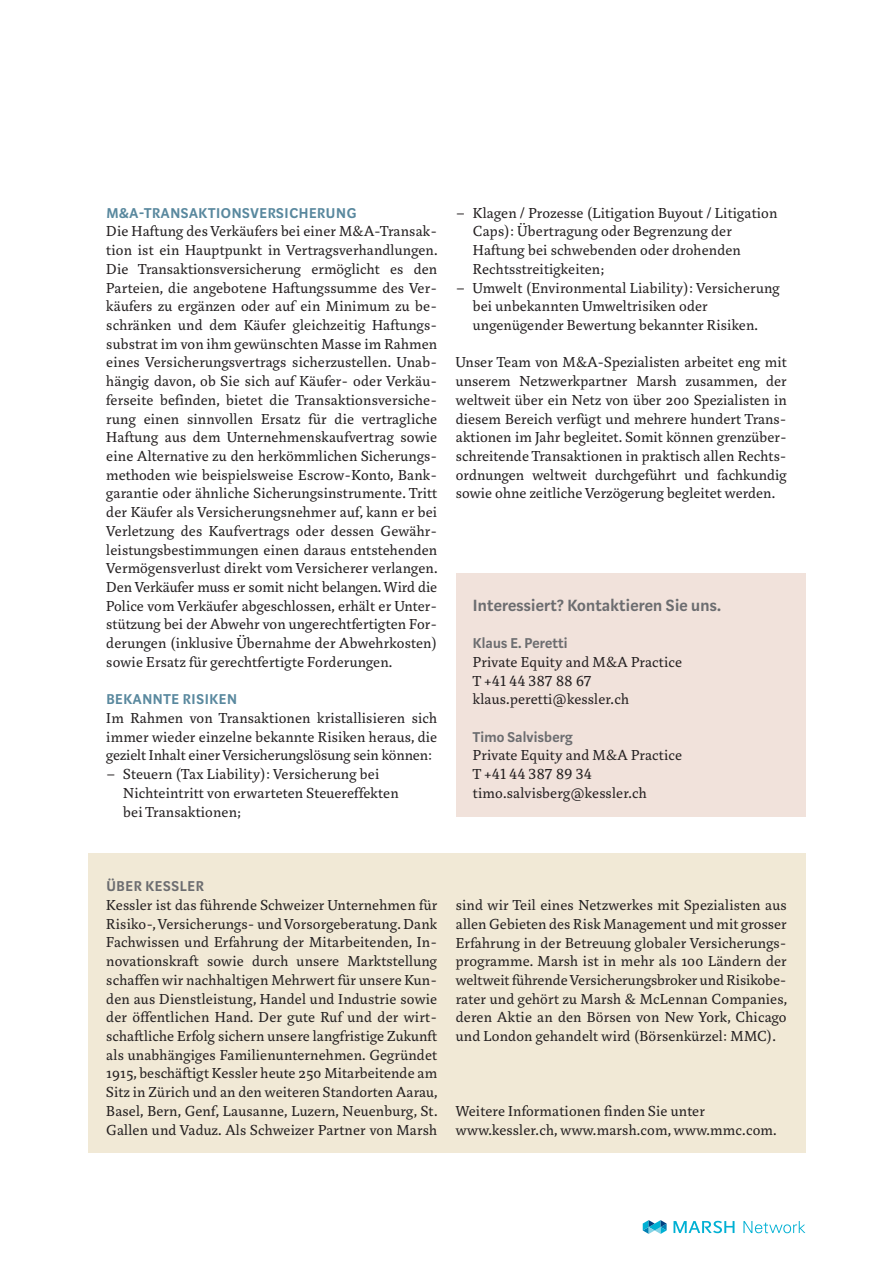
<style>
.page{position:relative;width:893px;height:1263px;background:#fff}
.page>*{position:absolute;margin:0;border:0;box-sizing:border-box;transform-origin:0 0}
.t1{font:600 18px "Marat Sans";letter-spacing:.015em;color:#6c6d70}
.t2{font:15.75px/18.8px "Marat";letter-spacing:.015em;color:#231f20}
.t3{font:600 15.75px "Marat Sans";letter-spacing:.04em;color:#59889e}
.t4{font:600 15.75px "Marat Sans";letter-spacing:.015em;color:#6c6d70}
.t5{font:600 15.75px "Marat Sans";letter-spacing:.04em;color:#6c6d70}
</style>
<div class="page">
<svg style="left:643px;top:1220px;width:24px;height:14px"></svg>
<svg style="left:673px;top:1221px;width:61px;height:12px"></svg>
<svg style="left:743px;top:1221px;width:62px;height:12px"></svg>
<div style="left:88px;top:854px;width:717px;height:299px;background:#f1e9d6"></div>
<div style="left:456px;top:573px;width:349px;height:243px;background:#f1e2db"></div>
<p class="t3" style="left:106px;top:205px;width:252px">M&amp;A-TRANSAKTIONSVERSICHERUNG</p>
<p class="t2" style="left:106px;top:222px;width:333px;text-align:justify">Die Haftung des Verkäufers bei einer M&amp;A-Transak&shy;tion ist ein Hauptpunkt in Vertragsverhandlungen.<br>Die Transaktionsversicherung ermöglicht es den Parteien, die angebotene Haftungssumme des Ver&shy;käufers zu ergänzen oder auf ein Minimum zu be&shy;schränken und dem Käufer gleichzeitig Haftungs&shy;substrat im von ihm gewünschten Masse im Rahmen eines Versicherungsvertrags sicherzustellen. Unab&shy;hängig davon, ob Sie sich auf Käufer- oder Verkäu&shy;ferseite befinden, bietet die Transaktionsversiche&shy;rung einen sinnvollen Ersatz für die vertragliche Haftung aus dem Unternehmenskaufvertrag sowie eine Alternative zu den herkömmlichen Sicherungs&shy;methoden wie beispielsweise Escrow-Konto, Bank&shy;garantie oder ähnliche Sicherungsinstrumente. Tritt der Käufer als Versicherungsnehmer auf, kann er bei Verletzung des Kaufvertrags oder dessen Gewähr&shy;leistungsbestimmungen einen daraus entstehenden Vermögensverlust direkt vom Versicherer verlangen.<br>Den Verkäufer muss er somit nicht belangen. Wird die Police vom Verkäufer abgeschlossen, erhält er Unter&shy;stützung bei der Abwehr von ungerechtfertigten For&shy;derungen (inklusive Übernahme der Abwehrkosten) sowie Ersatz für gerechtfertigte Forderungen.</p>
<p class="t3" style="left:106px;top:691px;width:132px">BEKANNTE RISIKEN</p>
<p class="t2" style="left:106px;top:709px;width:332px;text-align:justify">Im Rahmen von Transaktionen kristallisieren sich immer wieder einzelne bekannte Risiken heraus, die gezielt Inhalt einer Versicherungslösung sein können:</p>
<p class="t2" style="left:123px;top:765px;width:277px;text-indent:-17px">– Steuern (Tax Liability): Versicherung bei<br>Nichteintritt von erwarteten Steuereffekten bei Transaktionen;</p>
<p class="t2" style="left:473px;top:204px;width:306px;text-indent:-17px">– Klagen / Prozesse (Litigation Buyout / Litigation Caps): Übertragung oder Begrenzung der Haftung bei schwebenden oder drohenden Rechtsstreitigkeiten;</p>
<p class="t2" style="left:473px;top:278px;width:308px;text-indent:-17px">– Umwelt (Environmental Liability): Versicherung bei unbekannten Umweltrisiken oder ungenügender Bewertung bekannter Risiken.</p>
<p class="t2" style="left:456px;top:353px;width:332px;text-align:justify">Unser Team von M&amp;A-Spezialisten arbeitet eng mit unserem Netzwerkpartner Marsh zusammen, der weltweit über ein Netz von über 200 Spezialisten in diesem Bereich verfügt und mehrere hundert Trans&shy;aktionen im Jahr begleitet. Somit können grenzüber&shy;schreitende Transaktionen in praktisch allen Rechts&shy;ordnungen weltweit durchgeführt und fachkundig sowie ohne zeitliche Verzögerung begleitet werden.</p>
<p class="t1" style="left:473px;top:595px;width:250px">Interessiert? Kontaktieren Sie uns.</p>
<p class="t4" style="left:473px;top:635px;width:96px">Klaus E. Peretti</p>
<p class="t2" style="left:473px;top:653px;width:211px">Private Equity and M&amp;A Practice<br>T +41 44 387 88 67 klaus.peretti@kessler.ch</p>
<p class="t4" style="left:473px;top:728px;width:101px">Timo Salvisberg</p>
<p class="t2" style="left:473px;top:746px;width:211px">Private Equity and M&amp;A Practice<br>T +41 44 387 89 34 timo.salvisberg@kessler.ch</p>
<p class="t5" style="left:106px;top:878px;width:99px">ÜBER KESSLER</p>
<p class="t2" style="left:106px;top:896px;width:333px;text-align:justify">Kessler ist das führende Schweizer Unternehmen für Risiko-, Versicherungs- und Vorsorgeberatung. Dank Fachwissen und Erfahrung der Mitarbeitenden, In&shy;novationskraft sowie durch unsere Marktstellung schaffen wir nachhaltigen Mehrwert für unsere Kun&shy;den aus Dienstleistung, Handel und Industrie sowie der öffentlichen Hand. Der gute Ruf und der wirt&shy;schaftliche Erfolg sichern unsere langfristige Zukunft als unabhängiges Familienunternehmen. Gegründet 1915, beschäftigt Kessler heute 250 Mitarbeitende am Sitz in Zürich und an den weiteren Standorten Aarau, Basel, Bern, Genf, Lausanne, Luzern, Neuenburg, St.<br>Gallen und Vaduz. Als Schweizer Partner von Marsh</p>
<p class="t2" style="left:456px;top:896px;width:333px;text-align:justify">sind wir Teil eines Netzwerkes mit Spezialisten aus allen Gebieten des Risk Management und mit grosser Erfahrung in der Betreuung globaler Versicherungs&shy;programme. Marsh ist in mehr als 100 Ländern der weltweit führende Versicherungsbroker und Risikobe&shy;rater und gehört zu Marsh &amp; McLennan Companies, deren Aktie an den Börsen von New York, Chicago und London gehandelt wird (Börsenkürzel: MMC).</p>
<p class="t2" style="left:456px;top:1102px;width:322px">Weitere Informationen finden Sie unter www.kessler.ch, www.marsh.com, www.mmc.com.</p>
</div>
